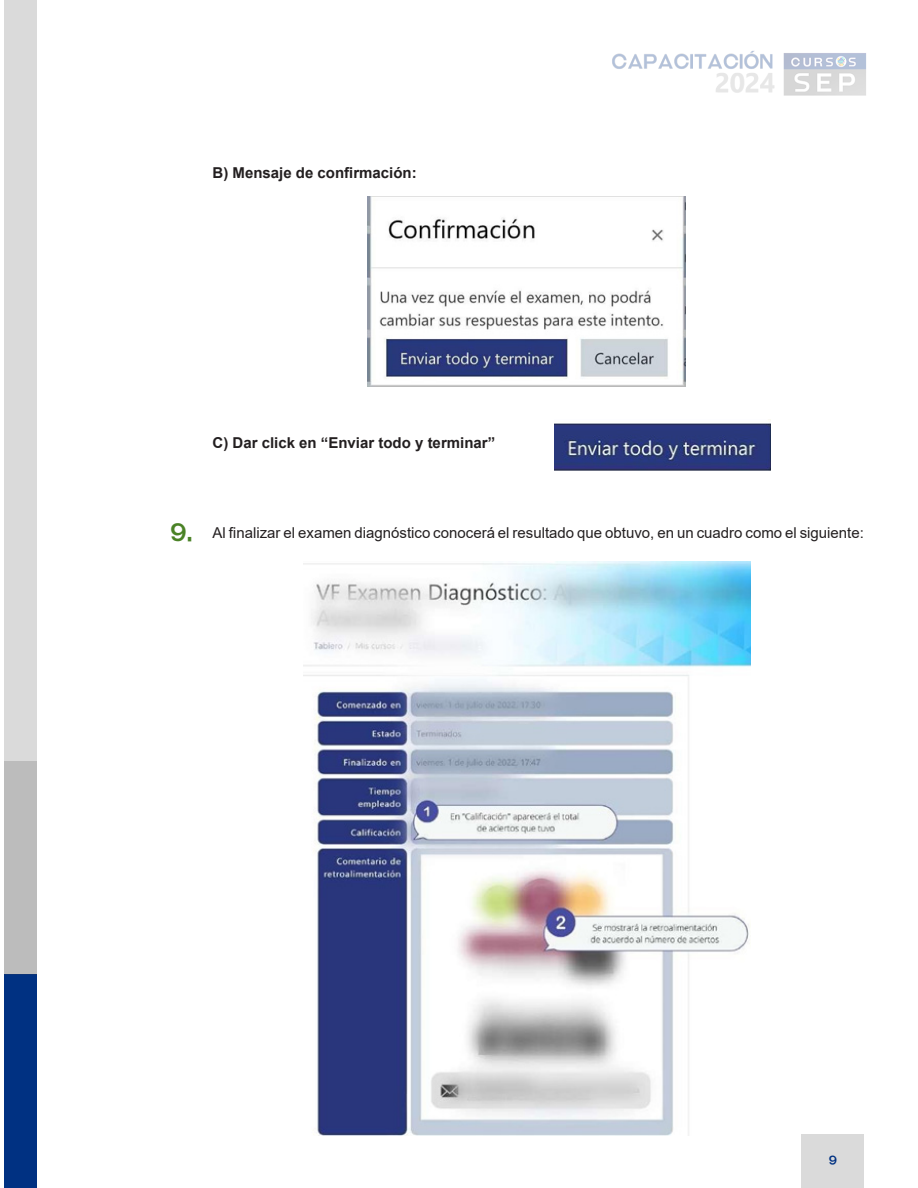
<style>
.page{position:relative;width:918px;height:1188px;background:#fff}
.page>*{position:absolute;margin:0;border:0;box-sizing:border-box;transform-origin:0 0}
.t1{font:30px "SU Ay ED";color:#4a8226}
.t2{font:15px "Arial";color:#231f20}
.t3{font:700 15px "Arial";color:#231f20}
.t4{font:15px "SU Ay ED";color:#003182}
</style>
<div class="page">
<div style="left:4px;top:0;width:33px;height:975px;background:#dadada"></div>
<div style="left:4px;top:975px;width:33px;height:213px;background:#003182"></div>
<div style="left:4px;top:761px;width:33px;height:214px;background:#bcbcbc"></div>
<div style="left:802px;top:1134px;width:62px;height:54px;background:#dadada"></div>
<img style="left:612px;top:50px;width:254px;height:46px">
<img style="left:368px;top:197px;width:318px;height:190px">
<img style="left:554px;top:423px;width:216px;height:47px">
<img style="left:303px;top:561px;width:447px;height:574px">
<p class="t3" style="left:213px;top:162px;width:206px">B) Mensaje de confirmación:</p>
<p class="t3" style="left:213px;top:432px;width:284px">C) Dar click en “Enviar todo y terminar”</p>
<p class="t1" style="left:170px;top:518px;width:24px">9.</p>
<p class="t2" style="left:213px;top:522px;width:653px">Al finalizar el examen diagnóstico conocerá el resultado que obtuvo, en un cuadro como el siguiente:</p>
<p class="t4" style="left:829px;top:1153px;width:10px">9</p>
</div>
